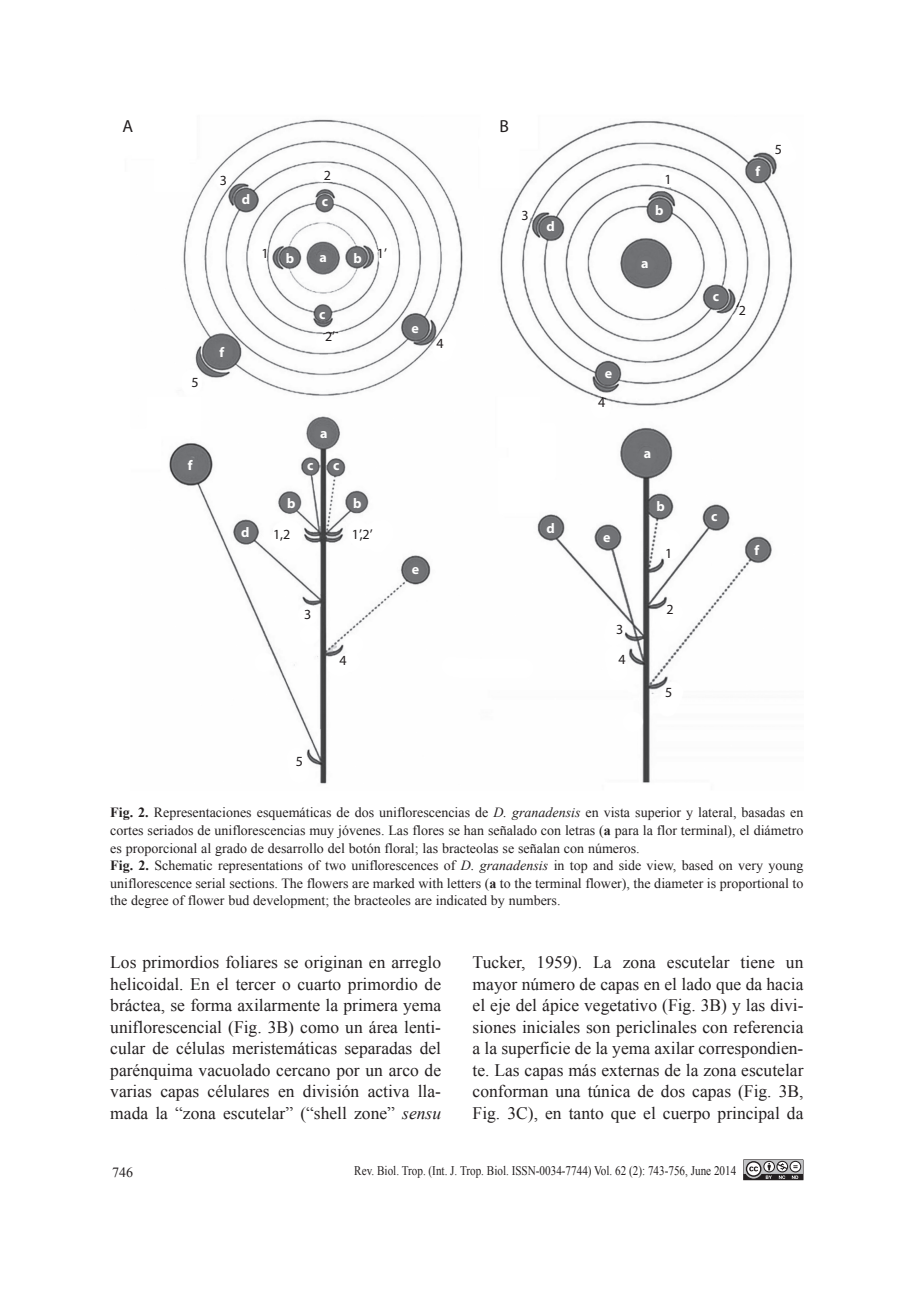
<style>
.page{position:relative;width:898px;height:1292px;background:#fff}
.page>*{position:absolute;margin:0;border:0;box-sizing:border-box;transform-origin:0 0}
.t1{font:17.5px/21.5px "Times New Roman";color:#231f20;text-align:justify}
.t2{font:17.5px "Myriad Pro";color:#231f20}
.t3{font:14px/17.5px "Times New Roman";color:#231f20}
.t4{font:14px "Myriad Pro";color:#231f20}
.t5{font:700 14px "Myriad Pro";color:#fff}
.t6{font:13.12px "Times New Roman";color:#231f20;scale:.85 1}
.s1{font-weight:700}
.s2{font-style:italic}
</style>
<div class="page">
<svg style="left:743px;top:1159px;width:60px;height:21px"></svg>
<img style="left:169px;top:119px;width:624px;height:665px">
<p class="t2" style="left:122px;top:116px;width:12px">A</p>
<p class="t2" style="left:499px;top:116px;width:11px">B</p>
<p class="t4" style="left:220px;top:172px;width:9px">3</p>
<p class="t5" style="left:242px;top:190px;width:10px">d</p>
<p class="t4" style="left:261px;top:244px;width:9px">1</p>
<p class="t4" style="left:324px;top:167px;width:9px">2</p>
<p class="t5" style="left:322px;top:192px;width:8px">c</p>
<p class="t5" style="left:286px;top:249px;width:10px">b</p>
<p class="t5" style="left:354px;top:249px;width:10px">b</p>
<p class="t5" style="left:319px;top:248px;width:9px">a</p>
<p class="t4" style="left:377px;top:245px;width:12px">1’</p>
<p class="t4" style="left:522px;top:207px;width:9px">3</p>
<p class="t5" style="left:546px;top:218px;width:10px">d</p>
<p class="t4" style="left:191px;top:373px;width:9px">5</p>
<p class="t5" style="left:219px;top:343px;width:6px">f</p>
<p class="t5" style="left:188px;top:456px;width:6px">f</p>
<p class="t5" style="left:319px;top:305px;width:8px">c</p>
<p class="t4" style="left:325px;top:328px;width:12px">2’</p>
<p class="t5" style="left:320px;top:424px;width:9px">a</p>
<p class="t5" style="left:307px;top:456px;width:8px">c</p>
<p class="t5" style="left:333px;top:456px;width:8px">c</p>
<p class="t5" style="left:412px;top:319px;width:9px">e</p>
<p class="t4" style="left:436px;top:335px;width:9px">4</p>
<p class="t4" style="left:664px;top:171px;width:9px">1</p>
<p class="t5" style="left:655px;top:201px;width:10px">b</p>
<p class="t5" style="left:641px;top:254px;width:9px">a</p>
<p class="t5" style="left:605px;top:364px;width:9px">e</p>
<p class="t4" style="left:598px;top:394px;width:9px">4</p>
<p class="t5" style="left:644px;top:444px;width:9px">a</p>
<p class="t5" style="left:287px;top:494px;width:10px">b</p>
<p class="t5" style="left:353px;top:494px;width:10px">b</p>
<p class="t5" style="left:656px;top:497px;width:10px">b</p>
<p class="t5" style="left:241px;top:523px;width:10px">d</p>
<p class="t5" style="left:546px;top:519px;width:10px">d</p>
<p class="t4" style="left:273px;top:526px;width:19px">1,2</p>
<p class="t4" style="left:352px;top:526px;width:22px">1’,2’</p>
<p class="t4" style="left:304px;top:605px;width:9px">3</p>
<p class="t5" style="left:412px;top:560px;width:9px">e</p>
<p class="t5" style="left:603px;top:528px;width:9px">e</p>
<p class="t4" style="left:616px;top:621px;width:9px">3</p>
<p class="t4" style="left:296px;top:753px;width:9px">5</p>
<p class="t4" style="left:339px;top:651px;width:9px">4</p>
<p class="t4" style="left:618px;top:651px;width:9px">4</p>
<p class="t4" style="left:665px;top:544px;width:9px">1</p>
<p class="t4" style="left:666px;top:601px;width:9px">2</p>
<p class="t4" style="left:665px;top:683px;width:9px">5</p>
<p class="t5" style="left:755px;top:162px;width:6px">f</p>
<p class="t4" style="left:775px;top:141px;width:9px">5</p>
<p class="t5" style="left:713px;top:287px;width:8px">c</p>
<p class="t4" style="left:739px;top:301px;width:9px">2</p>
<p class="t5" style="left:711px;top:507px;width:8px">c</p>
<p class="t5" style="left:754px;top:541px;width:6px">f</p>
<p class="t3" style="left:110px;top:804px;width:695px"><span class="s1">Fig. 2.</span> Representaciones esquemáticas de dos uniflorescencias de <span class="s2">D. granadensis</span> en vista superior y lateral, basadas en cortes seriados de uniflorescencias muy jóvenes. Las flores se han señalado con letras (<span class="s1">a</span> para la flor terminal), el diámetro es proporcional al grado de desarrollo del botón floral; las bracteolas se señalan con números.<br><span class="s1">Fig. 2.</span> Schematic representations of two uniflorescences of <span class="s2">D. granadensis</span> in top and side view, based on very young uniflorescence serial sections. The flowers are marked with letters (<span class="s1">a</span> to the terminal flower), the diameter is proportional to the degree of flower bud development; the bracteoles are indicated by numbers.</p>
<p class="t1" style="left:110px;top:951px;width:332px">Los primordios foliares se originan en arreglo helicoidal. En el tercer o cuarto primordio de bráctea, se forma axilarmente la primera yema uniflorescencial (Fig. 3B) como un área lenti&shy;cular de células meristemáticas separadas del parénquima vacuolado cercano por un arco de varias capas célulares en división activa lla&shy;mada la “zona escutelar” (“shell zone” <span class="s2">sensu</span></p>
<p class="t1" style="left:472px;top:951px;width:332px">Tucker, 1959). La zona escutelar tiene un mayor número de capas en el lado que da hacia el eje del ápice vegetativo (Fig. 3B) y las divi&shy;siones iniciales son periclinales con referencia a la superficie de la yema axilar correspondien&shy;te. Las capas más externas de la zona escutelar conforman una túnica de dos capas (Fig. 3B, Fig. 3C), en tanto que el cuerpo principal da</p>
<p class="t3" style="left:112px;top:1163px;width:22px">746</p>
<p class="t6" style="left:354px;top:1162px;width:451px">Rev. Biol. Trop. (Int. J. Trop. Biol. ISSN-0034-7744) Vol. 62 (2): 743-756, June 2014</p>
</div>
